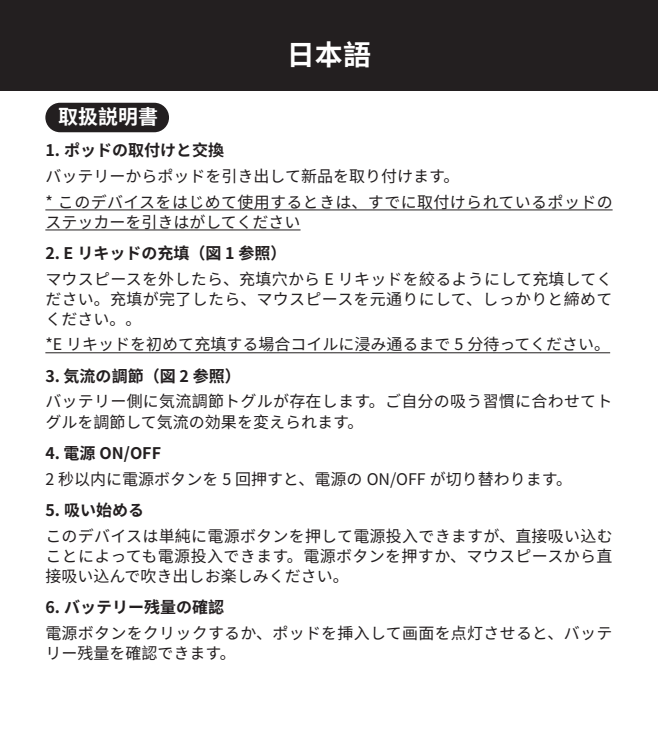
<style>
.page{position:relative;width:658px;height:738px;background:#fff}
.page>*{position:absolute;margin:0;border:0;box-sizing:border-box;transform-origin:0 0}
.t1{font:700 28px "Source Han Sans CN";color:#fff}
.t2{font:700 20px "Source Han Sans CN";color:#fff}
.t3{font:16px/20px "Source Han Sans CN";color:#231f20;text-align:justify}
.t4{font:700 16px "Source Han Sans CN";color:#231f20}
.t5{font:16px/20px "Source Han Sans CN";letter-spacing:.02em;color:#231f20}
</style>
<div class="page">
<div style="left:45px;top:103px;width:124px;height:29px;background:#231f20;border-radius:15px"></div>
<hr style="left:45px;top:209px;width:567px;height:1px;background:#231f20">
<hr style="left:45px;top:229px;width:255px;height:1px;background:#231f20">
<hr style="left:45px;top:352px;width:565px;height:1px;background:#231f20">
<div style="left:0;top:0;width:658px;height:91px;background:#231f20"></div>
<p class="t1" style="left:287px;top:39px;width:85px">日本語</p>
<p class="t2" style="left:58px;top:106px;width:102px">取扱説明書</p>
<p class="t4" style="left:45px;top:141px;width:180px">1. ポッドの取付けと交換</p>
<p class="t3" style="left:45px;top:166px;width:415px">バッテリーからポッドを引き出して新品を取り付けます。</p>
<p class="t5" style="left:45px;top:192px;width:569px">* このデバイスをはじめて使用するときは、すでに取付けられているポッドのステッカーを引きはがしてください</p>
<p class="t4" style="left:45px;top:244px;width:243px">2. E リキッドの充填（図 1 参照）</p>
<p class="t3" style="left:45px;top:269px;width:568px">マウスピースを外したら、充填穴から E リキッドを絞るようにして充填してください。充填が完了したら、マウスピースを元通りにして、しっかりと締めてください。。</p>
<p class="t3" style="left:45px;top:334px;width:566px">*E リキッドを初めて充填する場合コイルに浸み通るまで 5 分待ってください。</p>
<p class="t4" style="left:45px;top:366px;width:197px">3. 気流の調節（図 2 参照）</p>
<p class="t3" style="left:45px;top:391px;width:568px">バッテリー側に気流調節トグルが存在します。ご自分の吸う習慣に合わせてトグルを調節して気流の効果を変えられます。</p>
<p class="t4" style="left:45px;top:443px;width:117px">4. 電源 ON/OFF</p>
<p class="t3" style="left:45px;top:468px;width:528px">2 秒以内に電源ボタンを 5 回押すと、電源の ON/OFF が切り替わります。</p>
<p class="t4" style="left:45px;top:500px;width:100px">5. 吸い始める</p>
<p class="t3" style="left:45px;top:525px;width:569px">このデバイスは単純に電源ボタンを押して電源投入できますが、直接吸い込むことによっても電源投入できます。電源ボタンを押すか、マウスピースから直接吸い込んで吹き出しお楽しみください。</p>
<p class="t4" style="left:45px;top:597px;width:180px">6. バッテリー残量の確認</p>
<p class="t3" style="left:45px;top:622px;width:568px">電源ボタンをクリックするか、ポッドを挿入して画面を点灯させると、バッテリー残量を確認できます。</p>
</div>
